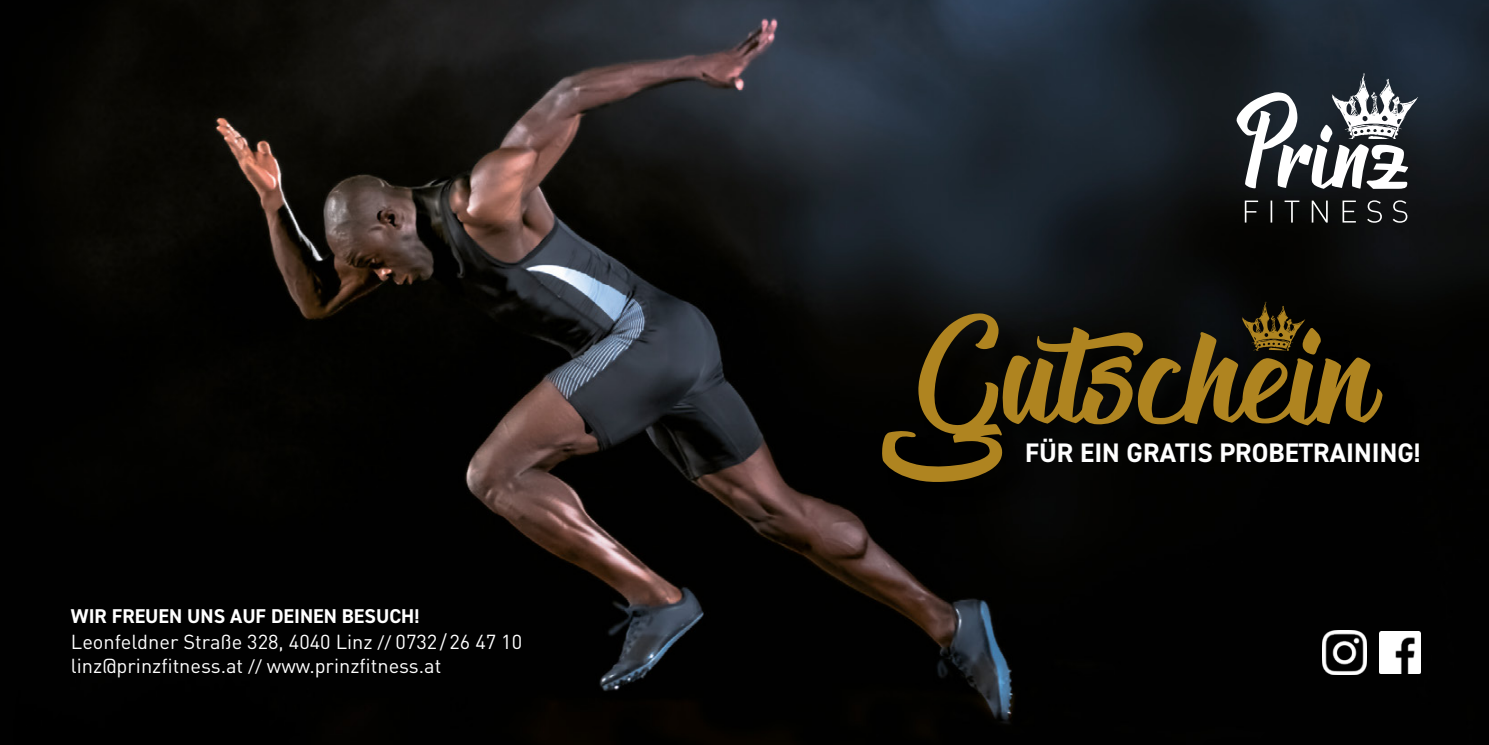
<style>
.page{position:relative;width:1489px;height:745px;background:#fff}
.page>*{position:absolute;margin:0;border:0;box-sizing:border-box;transform-origin:0 0}
.t1{font:143.5px "The Blacklist";color:#af8420}
.t2{font:700 26.75px "DIN2014";color:#fff}
.t3{font:20px/24px "DIN";color:#fff}
.t4{font:700 20px "DIN2014";color:#fff}
.s1{font-family:"Myriad Pro"}
</style>
<div class="page">
<img style="left:0;top:0;width:1488px;height:744px">
<img style="left:1322px;top:630px;width:43px;height:43px">
<img style="left:1378px;top:631px;width:42px;height:41px">
<div style="left:887px;top:318px;width:529px;height:198px;background:#000"></div>
<svg style="left:1241px;top:301px;width:64px;height:49px"></svg>
<svg style="left:1236px;top:73px;width:181px;height:116px"></svg>
<svg style="left:1244px;top:200px;width:163px;height:22px;background:#2c2d2d"></svg>
<p class="t4" style="left:71px;top:602px;width:350px">WIR FREUEN UNS AUF DEINEN BESUCH!</p>
<p class="t3" style="left:71px;top:629px;width:452px">Leonfeldner Straße 328, 4040 Linz <span class="s1">//</span> 0732/26 47 10 linz@prinzfitness.at <span class="s1">//</span> www.prinzfitness.at</p>
<h1 class="t1" style="left:877px;top:283px;width:500px">Gutschein</h1>
<h2 class="t2" style="left:1025px;top:435px;width:397px">FÜR EIN GRATIS PROBETRAINING!</h2>
</div>
